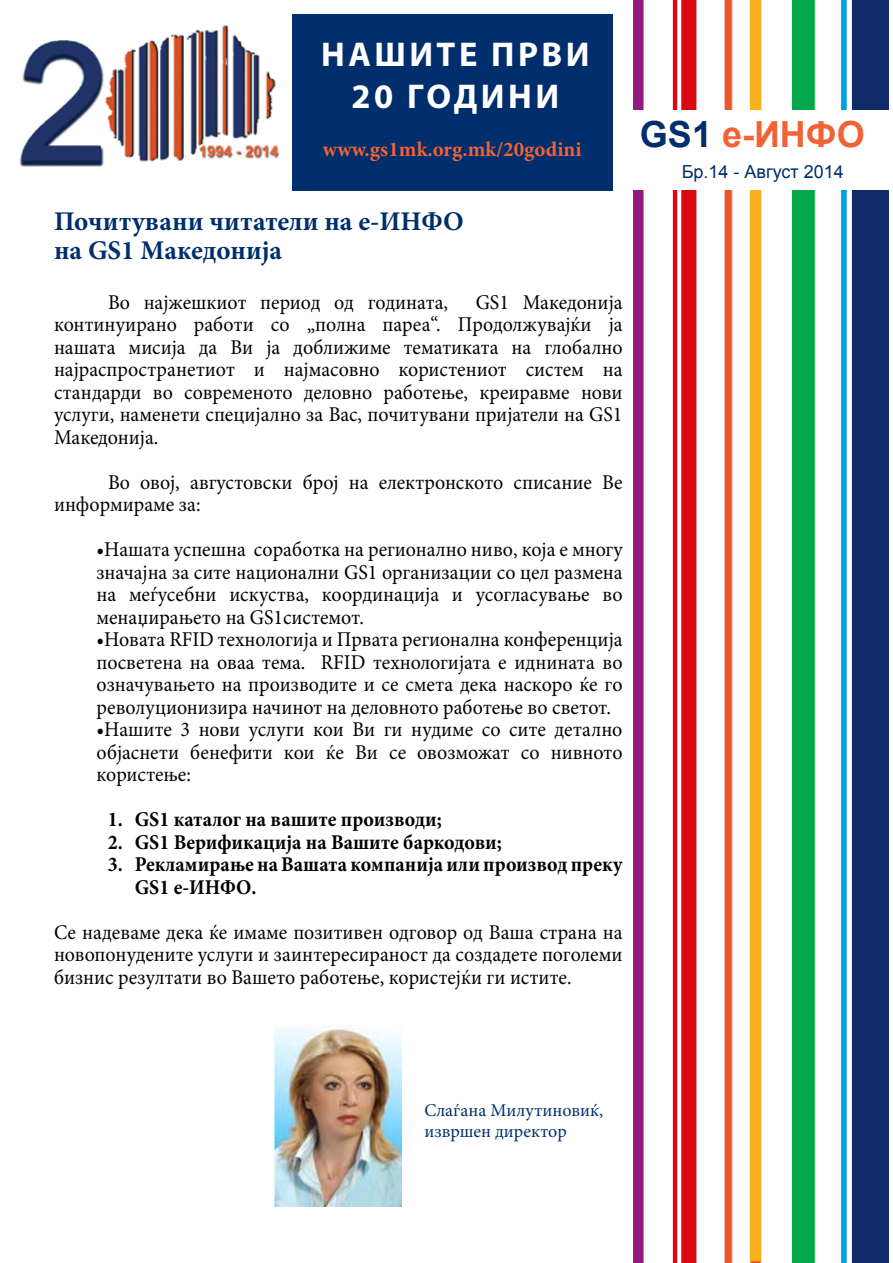
<style>
.page{position:relative;width:893px;height:1263px;background:#fff}
.page>*{position:absolute;margin:0;border:0;box-sizing:border-box;transform-origin:0 0}
.t1{font:700 36px "Arial";color:#f16335}
.t2{font:700 34.5px/41.4px "Myriad Pro";letter-spacing:.1em;color:#fff;text-align:center}
.t3{font:700 27px/28.5px "Minion Pro";color:#002e6c}
.t4{font:21px/22.5px "Minion Pro";color:#000;text-align:justify;scale:.95 1}
.t5{font:700 21px/22.5px "Minion Pro";color:#000;scale:.95 1}
.t6{font:700 21px "Minion Pro";color:#f16335}
.t7{font:18px/21.6px "Minion Pro";color:#002e6c}
.t8{font:18px "Arial";color:#002e6c}
.s1{color:#002e6c}
</style>
<div class="page">
<img style="left:19px;top:26px;width:261px;height:141px">
<img style="left:634px;top:0;width:254px;height:1263px">
<div style="left:612px;top:111px;width:281px;height:79px;background:#fff"></div>
<div style="left:292px;top:15px;width:320px;height:176px;background:#002e6c"></div>
<img style="left:274px;top:1026px;width:127px;height:180px">
<h2 class="t2" style="left:321px;top:33px;width:270px">НАШИТЕ ПРВИ<br>20 ГОДИНИ</h2>
<p class="t6" style="left:323px;top:135px;width:260px">www.gs1mk.org.mk/20godini</p>
<p class="t3" style="left:54px;top:207px;width:411px">Почитувани читатели на е-ИНФО на GS1 Македонија</p>
<p class="t4" style="left:54px;top:291px;width:600px;text-indent:422px">GS1 Македонија континуирано работи со „полна пареа“. Продолжувајќи ја нашата мисија да Ви ја доближиме тематиката на глобално најраспространетиот и најмасовно користениот систем на стандарди во современото деловно работење, креиравме нови услуги, наменети специјално за Вас, почитувани пријатели на GS1<br>Македонија.</p>
<p class="t4" style="left:54px;top:471px;width:600px;text-indent:54px">Во овој, августовски број на електронското списание Ве информираме за:</p>
<p class="t4" style="left:97px;top:538px;width:555px">•Нашата успешна соработка на регионално ниво, која е многу значајна за сите национални GS1 организации со цел размена на меѓусебни искуства, координација и усогласување во менаџирањето на GS1системот.</p>
<p class="t4" style="left:97px;top:628px;width:555px">•Новата RFID технологија и Првата регионална конференција посветена на оваа тема. RFID технологијата е иднината во означувањето на производите и се смета дека наскоро ќе го револуционизира начинот на деловното работење во светот.</p>
<p class="t4" style="left:97px;top:718px;width:555px">•Нашите 3 нови услуги кои Ви ги нудиме со сите детално објаснети бенефити кои ќе Ви се овозможат со нивното користење:</p>
<p class="t5" style="left:108px;top:808px;width:353px">1. GS1 каталог на вашите производи;</p>
<p class="t5" style="left:108px;top:830px;width:416px">2. GS1 Верификација на Вашите баркодови;</p>
<p class="t5" style="left:135px;top:853px;width:515px;text-indent:-27px">3. Рекламирање на Вашата компанија или производ преку<br>GS1 е-ИНФО.</p>
<p class="t4" style="left:54px;top:921px;width:600px">Се надеваме дека ќе имаме позитивен одговор од Ваша страна на новопонудените услуги и заинтересираност да создадете поголеми бизнис резултати во Вашето работење, користејќи ги истите.</p>
<p class="t4" style="left:108px;top:291px;width:359px">Во најжешкиот период од годината,</p>
<h1 class="t1" style="left:640px;top:111px;width:226px"><span class="s1">GS1</span> е-ИНФО</h1>
<p class="t8" style="left:682px;top:160px;width:164px">Бр.14 - Август 2014</p>
<p class="t7" style="left:424px;top:1099px;width:180px">Слаѓана Милутиновиќ, извршен директор</p>
</div>
